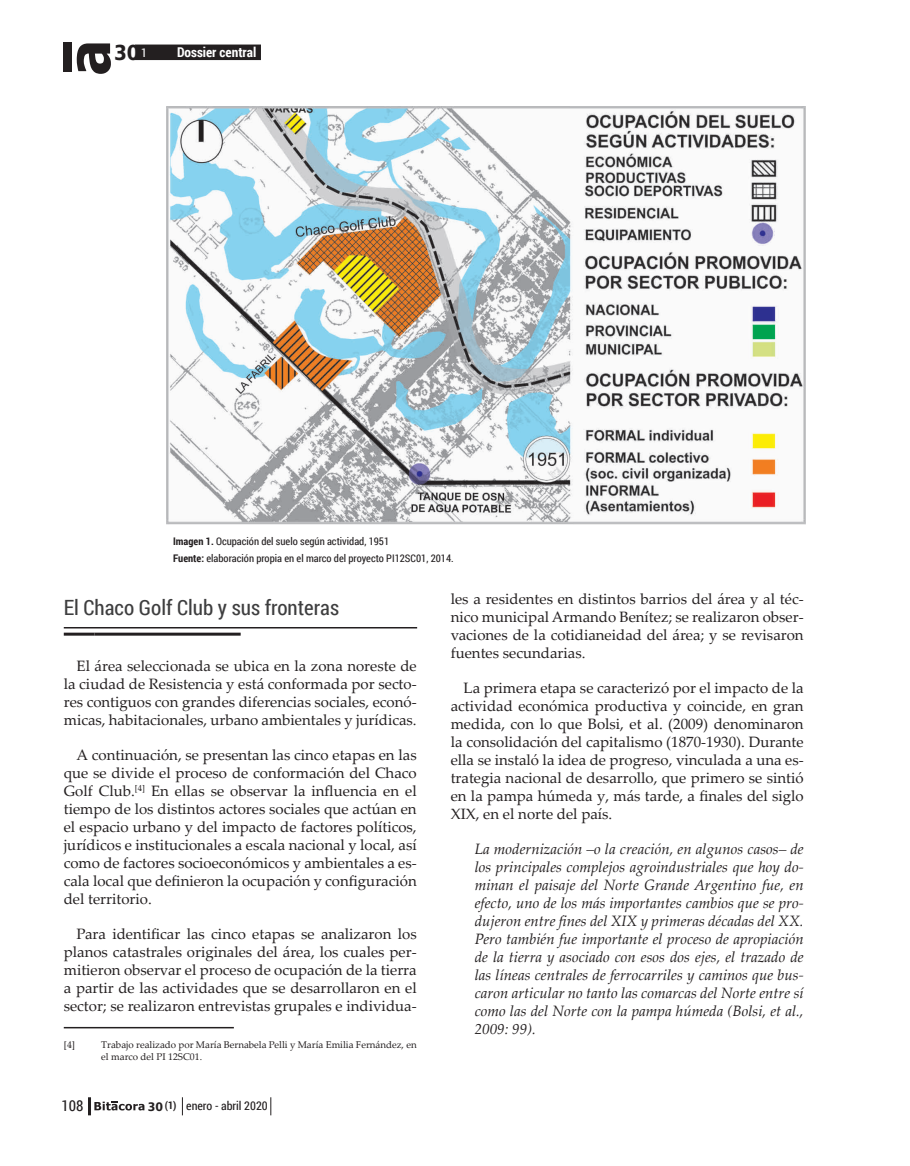
<style>
.page{position:relative;width:910px;height:1166px;background:#fff}
.page>*{position:absolute;margin:0;border:0;box-sizing:border-box;transform-origin:0 0}
.SubTITULO{font:21px "Roboto Condensed";color:#3e3e3f}
.t1{font:700 20.7px "DejaVu Sans Condensed";color:#231f20}
.CorridoGRAL{font:15px/18px "Palatino Linotype";color:#231f20;text-align:justify}
.DESTACADOintext{font:italic 15px/18px "Palatino Linotype";color:#231f20;text-align:justify}
.t2{font:15px "Roboto Condensed";color:#231f20}
.t3{font:700 13.5px "Roboto Condensed";color:#fff}
.t4{font:12px "Roboto Condensed";color:#231f20}
.Foot_Image{font:10.5px "Roboto Condensed";color:#231f20}
.Foot_NoteText{font:9.75px/11.7px "Palatino Linotype";color:#231f20}
.s1{font-family:"Roboto Condensed";font-weight:400;font-size:12px;color:#fff}
.s2{font-weight:700}
.s3{font-family:"DejaVu Sans Condensed";font-weight:700;font-size:11.7px}
.s4{font-weight:700;font-size:10.5px}
</style>
<div class="page">
<hr style="left:88px;top:1096px;width:3px;height:18px;background:#231f20">
<svg style="left:94px;top:1101px;width:50px;height:9px"></svg>
<div style="left:135px;top:45px;width:126px;height:15px;background:#231f20"></div>
<div style="left:63px;top:43px;width:9px;height:29px;background:#231f20"></div>
<svg style="left:77px;top:43px;width:34px;height:31px"></svg>
<svg style="left:182px;top:1097px;width:1px;height:17px"></svg>
<svg style="left:270px;top:1097px;width:1px;height:17px"></svg>
<hr style="left:64px;top:626px;width:353px;height:2px;background:#231f20">
<hr style="left:95px;top:632px;width:146px;height:3px;background:#231f20">
<hr style="left:64px;top:632px;width:31px;height:3px;background:#231f20">
<hr style="left:64px;top:1026px;width:170px;height:2px;background:#231f20">
<img style="left:166px;top:106px;width:640px;height:418px">
<h2 class="t1" style="left:114px;top:35px;width:35px">30<span class="s1">1</span></h2>
<p class="t3" style="left:177px;top:43px;width:81px">Dossier central</p>
<p class="Foot_Image" style="left:173px;top:534px;width:218px"><span class="s2">Imagen 1.</span> Ocupación del suelo según actividad, 1951</p>
<p class="Foot_Image" style="left:173px;top:550px;width:282px"><span class="s2">Fuente:</span> elaboración propia en el marco del proyecto PI12SC01, 2014.</p>
<p class="SubTITULO" style="left:64px;top:592px;width:277px">El Chaco Golf Club y sus fronteras</p>
<p class="CorridoGRAL" style="left:64px;top:655px;width:354px;text-indent:13px">El área seleccionada se ubica en la zona noreste de la ciudad de Resistencia y está conformada por secto&shy;res contiguos con grandes diferencias sociales, econó&shy;micas, habitacionales, urbano ambientales y jurídicas.</p>
<p class="CorridoGRAL" style="left:64px;top:744px;width:354px;text-indent:13px">A continuación, se presentan las cinco etapas en las que se divide el proceso de conformación del Chaco Golf Club.<sup>[4]</sup> En ellas se observar la influencia en el tiempo de los distintos actores sociales que actúan en el espacio urbano y del impacto de factores políticos, jurídicos e institucionales a escala nacional y local, así como de factores socioeconómicos y ambientales a es&shy;cala local que definieron la ocupación y configuración del territorio.</p>
<p class="CorridoGRAL" style="left:64px;top:923px;width:354px;text-indent:13px">Para identificar las cinco etapas se analizaron los planos catastrales originales del área, los cuales per&shy;mitieron observar el proceso de ocupación de la tierra a partir de las actividades que se desarrollaron en el sector; se realizaron entrevistas grupales e individua-</p>
<p class="Foot_NoteText" style="left:64px;top:1037px;width:13px">[4]</p>
<p class="Foot_NoteText" style="left:101px;top:1037px;width:317px">Trabajo realizado por María Bernabela Pelli y María Emilia Fernández, en el marco del PI 12SC01.</p>
<p class="t2" style="left:62px;top:1095px;width:23px">108</p>
<p class="t4" style="left:148px;top:1097px;width:121px"><span class="s3">30</span><span class="s4">(1)</span> enero - abril 2020</p>
<p class="CorridoGRAL" style="left:451px;top:588px;width:354px">les a residentes en distintos barrios del área y al téc&shy;nico municipal Armando Benítez; se realizaron obser&shy;vaciones de la cotidianeidad del área; y se revisaron fuentes secundarias.</p>
<p class="CorridoGRAL" style="left:451px;top:677px;width:354px;text-indent:13px">La primera etapa se caracterizó por el impacto de la actividad económica productiva y coincide, en gran medida, con lo que Bolsi, et al. (2009) denominaron la consolidación del capitalismo (1870-1930). Durante ella se instaló la idea de progreso, vinculada a una es&shy;trategia nacional de desarrollo, que primero se sintió en la pampa húmeda y, más tarde, a finales del siglo XIX, en el norte del país.</p>
<p class="DESTACADOintext" style="left:475px;top:838px;width:330px">La modernización –o la creación, en algunos casos– de los principales complejos agroindustriales que hoy do&shy;minan el paisaje del Norte Grande Argentino fue, en efecto, uno de los más importantes cambios que se pro&shy;dujeron entre fines del XIX y primeras décadas del XX.<br>Pero también fue importante el proceso de apropiación de la tierra y asociado con esos dos ejes, el trazado de las líneas centrales de ferrocarriles y caminos que bus&shy;caron articular no tanto las comarcas del Norte entre sí como las del Norte con la pampa húmeda (Bolsi, et al., 2009: 99).</p>
</div>
